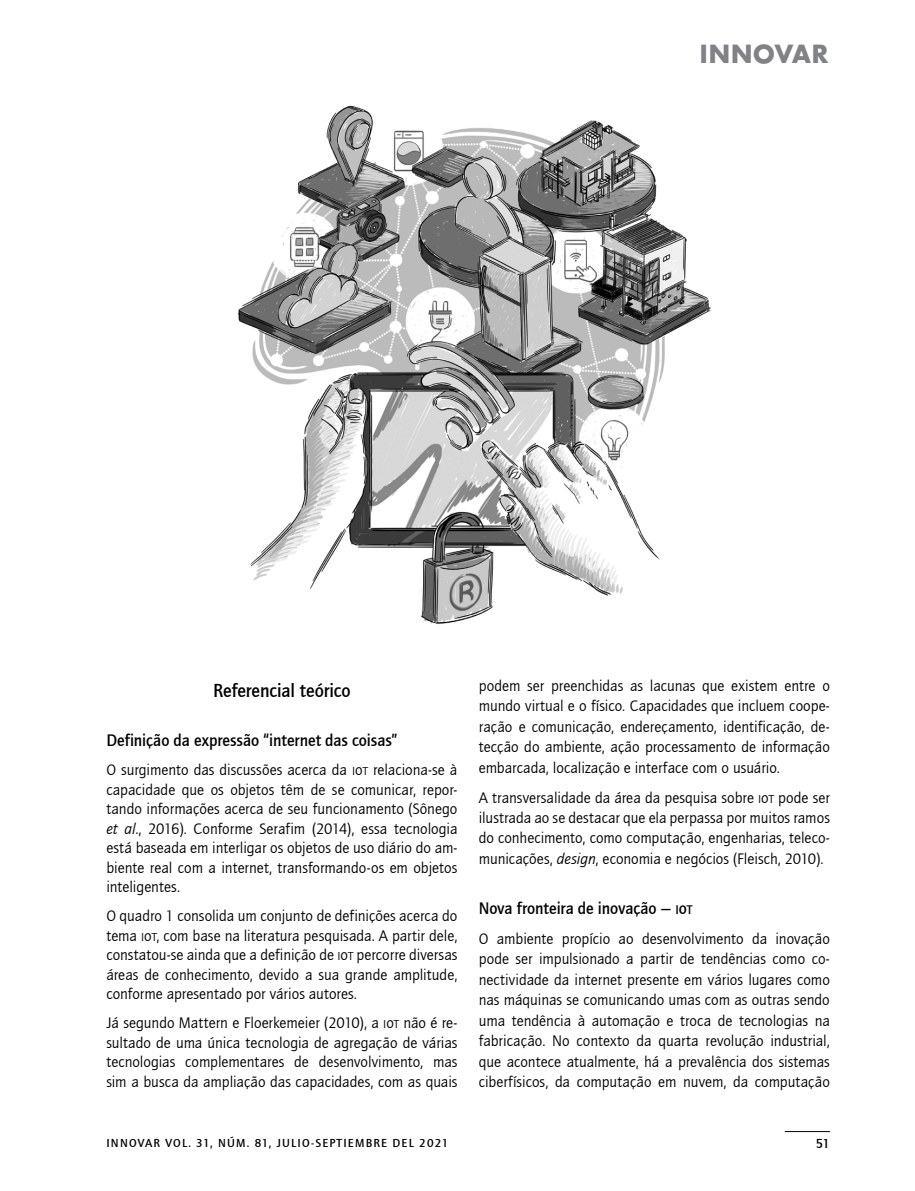
<style>
.page{position:relative;width:915px;height:1191px;background:#fff}
.page>*{position:absolute;margin:0;border:0;box-sizing:border-box;transform-origin:0 0}
.t1{font:700 27.3px "Futura TEE";letter-spacing:.005em;color:#808285}
._8_titulo1{font:19.5px "Quay Sans Md ITCTT";letter-spacing:-.005em;color:#000;scale:.95 1}
._9_titulo2{font:17.25px "Quay Sans Md ITCTT";color:#000;scale:.95 1}
._1_textoESPAÑOL{font:15.75px/20.4px "Quay Sans ITCTT Book";color:#000;text-align:justify}
._0_página{font:13.5px "Quay Sans Md ITCTT";color:#000}
.t2{font:12px "Quay Sans Md ITCTT";letter-spacing:.1em;color:#000}
.s1{font-size:11.85px}
.s2{font-style:italic}
.s3{font-size:12.9px}
</style>
<div class="page">
<hr style="left:784px;top:1131px;width:45px;height:1px;background:#000">
<img style="left:238px;top:105px;width:473px;height:519px">
<h1 class="t1" style="left:699px;top:37px;width:130px">INNOVAR</h1>
<p class="_8_titulo1" style="left:213px;top:679px;width:146px">Referencial teórico</p>
<p class="_9_titulo2" style="left:106px;top:730px;width:308px">Definição da expressão “internet das coisas”</p>
<p class="_1_textoESPAÑOL" style="left:106px;top:760px;width:352px;line-height:19.5px">O surgimento das discussões acerca da <span class="s1">i</span>o<span class="s1">t</span> relaciona-se à capacidade que os objetos têm de se comunicar, repor&shy;tando informações acerca de seu funcionamento (Sônego <span class="s2">et al</span>., 2016). Conforme Serafim (2014), essa tecnologia está baseada em interligar os objetos de uso diário do am&shy;biente real com a internet, transformando-os em objetos inteligentes.</p>
<p class="_1_textoESPAÑOL" style="left:106px;top:906px;width:352px;line-height:19.5px">O quadro 1 consolida um conjunto de definições acerca do tema <span class="s1">i</span>o<span class="s1">t</span>, com base na literatura pesquisada. A partir dele, constatou-se ainda que a definição de <span class="s1">i</span>o<span class="s1">t</span> percorre diversas áreas de conhecimento, devido a sua grande amplitude, conforme apresentado por vários autores.</p>
<p class="_1_textoESPAÑOL" style="left:106px;top:1013px;width:352px;line-height:19.5px">Já segundo Mattern e Floerkemeier (2010), a <span class="s1">i</span>o<span class="s1">t</span> não é re&shy;sultado de uma única tecnologia de agregação de várias tecnologias complementares de desenvolvimento, mas sim a busca da ampliação das capacidades, com as quais</p>
<p class="_1_textoESPAÑOL" style="left:478px;top:675px;width:352px">podem ser preenchidas as lacunas que existem entre o mundo virtual e o físico. Capacidades que incluem coope&shy;ração e comunicação, endereçamento, identificação, de&shy;tecção do ambiente, ação processamento de informação embarcada, localização e interface com o usuário.</p>
<p class="_1_textoESPAÑOL" style="left:478px;top:787px;width:352px">A transversalidade da área da pesquisa sobre <span class="s1">i</span>o<span class="s1">t</span> pode ser ilustrada ao se destacar que ela perpassa por muitos ramos do conhecimento, como computação, engenharias, teleco&shy;municações, <span class="s2">design</span>, economia e negócios (Fleisch, 2010).</p>
<p class="_9_titulo2" style="left:478px;top:898px;width:226px">Nova fronteira de inovação — <span class="s3">i</span>o<span class="s3">t</span></p>
<p class="_1_textoESPAÑOL" style="left:478px;top:929px;width:352px">O ambiente propício ao desenvolvimento da inovação pode ser impulsionado a partir de tendências como co&shy;nectividade da internet presente em vários lugares como nas máquinas se comunicando umas com as outras sendo uma tendência à automação e troca de tecnologias na fabricação. No contexto da quarta revolução industrial, que acontece atualmente, há a prevalência dos sistemas ciberfísicos, da computação em nuvem, da computação</p>
<p class="t2" style="left:106px;top:1136px;width:343px">INNOVAR VOL. 31, NÚM. 81, JULIO-SEPTIEMBRE DEL 2021</p>
<p class="_0_página" style="left:815px;top:1136px;width:15px">51</p>
</div>
